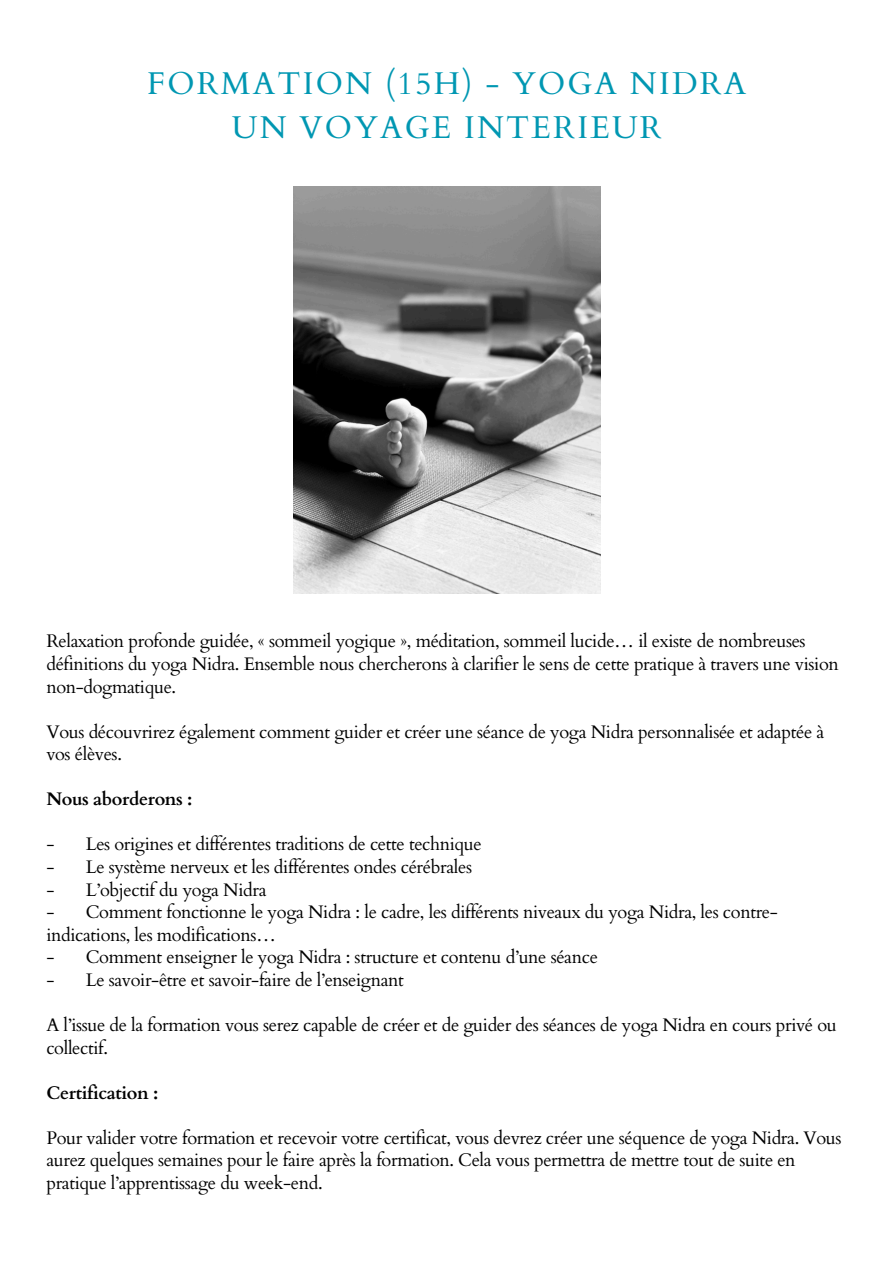
<style>
.page{position:relative;width:894px;height:1264px;background:#fff}
.page>*{position:absolute;margin:0;border:0;box-sizing:border-box;transform-origin:0 0}
.t1{font:31.5px/43.8px "Cardo";letter-spacing:.07em;color:#0097b2;text-align:center}
.t2{font:18.15px/22.5px "Cardo";letter-spacing:-.02em;color:#000}
.t3{font:700 18.15px "Cardo";letter-spacing:-.02em;color:#000}
</style>
<div class="page">
<img style="left:294px;top:186px;width:306px;height:408px">
<p class="t1" style="left:147px;top:63px;width:600px">FORMATION (15H) - YOGA NIDRA<br>UN VOYAGE INTERIEUR</p>
<p class="t2" style="left:46px;top:630px;width:793px">Relaxation profonde guidée, « sommeil yogique », méditation, sommeil lucide… il existe de nombreuses définitions du yoga Nidra. Ensemble nous chercherons à clarifier le sens de cette pratique à travers une vision non-dogmatique.</p>
<p class="t2" style="left:46px;top:720px;width:779px">Vous découvrirez également comment guider et créer une séance de yoga Nidra personnalisée et adaptée à vos élèves.</p>
<h2 class="t3" style="left:46px;top:787px;width:147px">Nous aborderons :</h2>
<p class="t2" style="left:46px;top:833px;width:437px">- Les origines et différentes traditions de cette technique</p>
<p class="t2" style="left:46px;top:856px;width:427px">- Le système nerveux et les différentes ondes cérébrales</p>
<p class="t2" style="left:46px;top:878px;width:222px">- L’objectif du yoga Nidra</p>
<p class="t2" style="left:46px;top:901px;width:732px">- Comment fonctionne le yoga Nidra : le cadre, les différents niveaux du yoga Nidra, les contre&shy;indications, les modifications…</p>
<p class="t2" style="left:46px;top:946px;width:553px">- Comment enseigner le yoga Nidra : structure et contenu d’une séance</p>
<p class="t2" style="left:46px;top:968px;width:359px">- Le savoir-être et savoir-faire de l’enseignant</p>
<p class="t2" style="left:46px;top:1014px;width:791px">A l’issue de la formation vous serez capable de créer et de guider des séances de yoga Nidra en cours privé ou collectif.</p>
<h2 class="t3" style="left:46px;top:1080px;width:113px">Certification :</h2>
<p class="t2" style="left:46px;top:1126px;width:796px">Pour valider votre formation et recevoir votre certificat, vous devrez créer une séquence de yoga Nidra. Vous aurez quelques semaines pour le faire après la formation. Cela vous permettra de mettre tout de suite en pratique l’apprentissage du week-end.</p>
</div>
